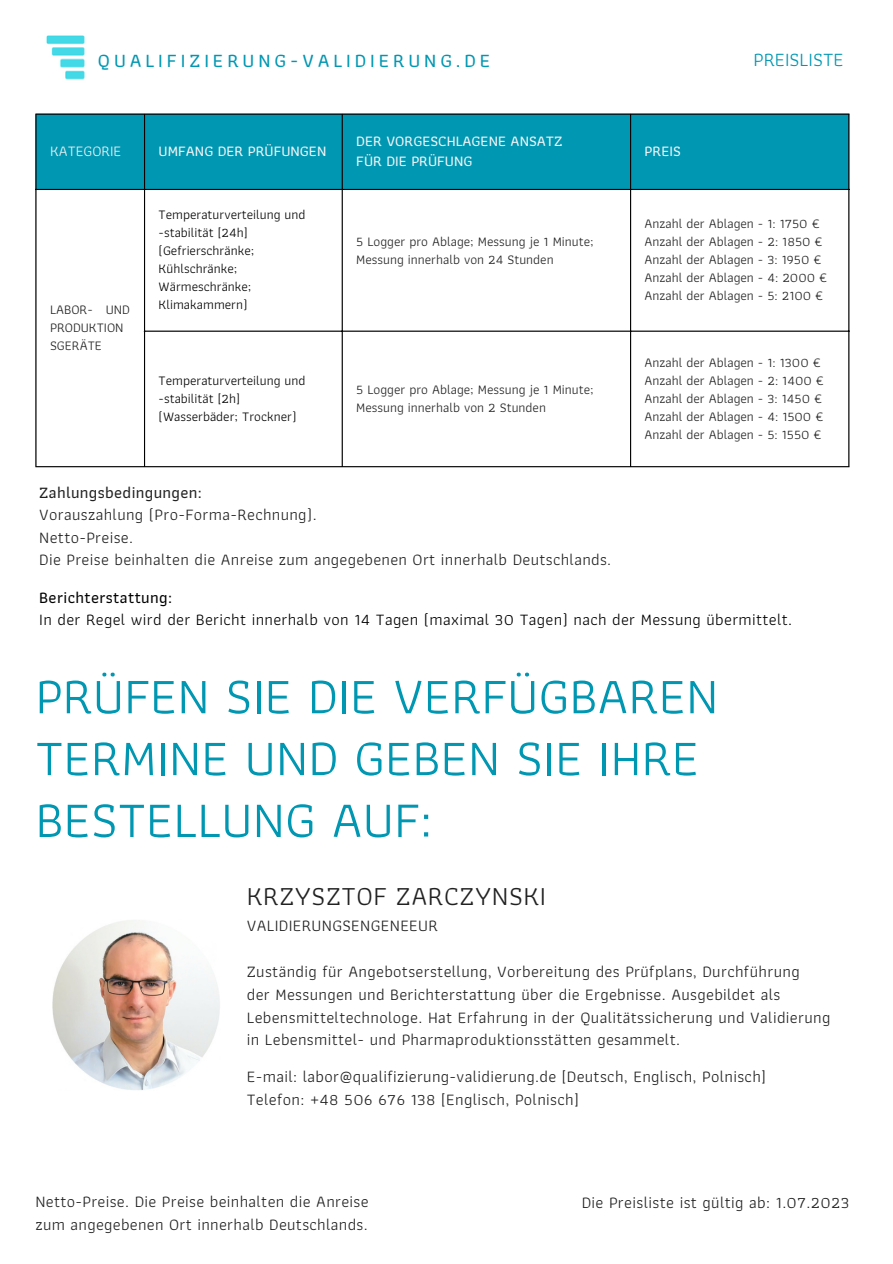
<style>
.page{position:relative;width:893px;height:1264px;background:#fff}
.page>*{position:absolute;margin:0;border:0;box-sizing:border-box;transform-origin:0 0}
.t1{font:52.5px/61.8px "Athiti";color:#0097b2}
.t2{font:27px "Athiti";letter-spacing:.02em;color:#212121}
.t3{font:500 19.5px "Athiti";letter-spacing:.2em;color:#0097b2}
.t4{font:19.5px "Athiti";color:#0097b2}
.t5{font:16.5px/22.8px "Athiti";letter-spacing:.02em;color:#212121}
.t6{font:16.5px "Athiti";letter-spacing:.02em;color:#000}
.t7{font:500 16.5px "Athiti";letter-spacing:.02em;color:#212121}
.t8{font:500 16.5px "Athiti";letter-spacing:.02em;color:#000}
.t9{font:500 15px "Athiti";color:#f3f5f6}
.t10{font:15px "Athiti";color:#f3f5f6}
.t11{font:13.5px/18px "Athiti";color:#212121}
.t12{font:13.5px/18px "Athiti";color:#000}
</style>
<div class="page">
<div style="left:37px;top:115px;width:811px;height:74px;background:#0097b2"></div>
<hr style="left:35px;top:115px;width:2px;height:351px;background:#000">
<hr style="left:144px;top:115px;width:1px;height:351px;background:#000">
<hr style="left:341px;top:115px;width:2px;height:351px;background:#000">
<hr style="left:630px;top:115px;width:1px;height:351px;background:#000">
<hr style="left:848px;top:115px;width:1px;height:351px;background:#000">
<hr style="left:35px;top:113px;width:814px;height:2px;background:#000">
<hr style="left:35px;top:189px;width:814px;height:1px;background:#000">
<hr style="left:144px;top:330px;width:705px;height:2px;background:#000">
<hr style="left:35px;top:466px;width:814px;height:1px;background:#000">
<img style="left:52px;top:920px;width:168px;height:170px">
<img style="left:46px;top:35px;width:39px;height:45px">
<p class="t3" style="left:98px;top:44px;width:394px">QUALIFIZIERUNG-VALIDIERUNG.DE</p>
<p class="t4" style="left:753px;top:44px;width:91px">PREISLISTE</p>
<p class="t10" style="left:50px;top:139px;width:73px">KATEGORIE</p>
<p class="t9" style="left:159px;top:139px;width:169px">UMFANG DER PRÜFUNGEN</p>
<p class="t11" style="left:50px;top:300px;width:81px">LABOR- UND<br>PRODUKTION<br>SGERÄTE</p>
<p class="t12" style="left:159px;top:205px;width:148px">Temperaturverteilung und</p>
<p class="t12" style="left:159px;top:223px;width:90px">-stabilität [24h]</p>
<p class="t12" style="left:159px;top:241px;width:97px">(Gefrierschränke;<br>Kühlschränke;<br>Wärmeschränke;<br>Klimakammern)</p>
<p class="t12" style="left:159px;top:371px;width:148px">Temperaturverteilung und</p>
<p class="t12" style="left:159px;top:389px;width:83px">-stabilität [2h]</p>
<p class="t12" style="left:159px;top:407px;width:139px">(Wasserbäder; Trockner)</p>
<p class="t9" style="left:356px;top:129px;width:208px">DER VORGESCHLAGENE ANSATZ</p>
<p class="t9" style="left:356px;top:149px;width:118px">FÜR DIE PRÜFUNG</p>
<p class="t11" style="left:356px;top:232px;width:239px">5 Logger pro Ablage; Messung je 1 Minute;</p>
<p class="t11" style="left:356px;top:250px;width:199px">Messung innerhalb von 24 Stunden</p>
<p class="t11" style="left:356px;top:380px;width:239px">5 Logger pro Ablage; Messung je 1 Minute;</p>
<p class="t11" style="left:356px;top:398px;width:191px">Messung innerhalb von 2 Stunden</p>
<p class="t9" style="left:644px;top:139px;width:38px">PREIS</p>
<p class="t11" style="left:644px;top:214px;width:177px">Anzahl der Ablagen - 1: 1750 €</p>
<p class="t11" style="left:644px;top:232px;width:179px">Anzahl der Ablagen - 2: 1850 €</p>
<p class="t11" style="left:644px;top:250px;width:178px">Anzahl der Ablagen - 3: 1950 €</p>
<p class="t11" style="left:644px;top:268px;width:184px">Anzahl der Ablagen - 4: 2000 €</p>
<p class="t11" style="left:644px;top:286px;width:180px">Anzahl der Ablagen - 5: 2100 €</p>
<p class="t11" style="left:644px;top:353px;width:178px">Anzahl der Ablagen - 1: 1300 €</p>
<p class="t11" style="left:644px;top:371px;width:181px">Anzahl der Ablagen - 2: 1400 €</p>
<p class="t11" style="left:644px;top:389px;width:179px">Anzahl der Ablagen - 3: 1450 €</p>
<p class="t11" style="left:644px;top:407px;width:180px">Anzahl der Ablagen - 4: 1500 €</p>
<p class="t11" style="left:644px;top:425px;width:178px">Anzahl der Ablagen - 5: 1550 €</p>
<p class="t7" style="left:39px;top:479px;width:164px">Zahlungsbedingungen:</p>
<p class="t5" style="left:39px;top:503px;width:279px">Vorauszahlung (Pro-Forma-Rechnung).</p>
<p class="t5" style="left:39px;top:525px;width:95px">Netto-Preise.</p>
<p class="t5" style="left:39px;top:548px;width:573px">Die Preise beinhalten die Anreise zum angegebenen Ort innerhalb Deutschlands.</p>
<p class="t8" style="left:39px;top:584px;width:134px">Berichterstattung:</p>
<p class="t6" style="left:39px;top:606px;width:754px">In der Regel wird der Bericht innerhalb von 14 Tagen (maximal 30 Tagen) nach der Messung übermittelt.</p>
<p class="t1" style="left:35px;top:664px;width:684px">PRÜFEN SIE DIE VERFÜGBAREN<br>TERMINE UND GEBEN SIE IHRE<br>BESTELLUNG AUF:</p>
<p class="t2" style="left:247px;top:873px;width:301px">KRZYSZTOF ZARCZYNSKI</p>
<p class="t5" style="left:247px;top:914px;width:193px">VALIDIERUNGSENGENEEUR</p>
<p class="t5" style="left:247px;top:959px;width:554px">Zuständig für Angebotserstellung, Vorbereitung des Prüfplans, Durchführung</p>
<p class="t5" style="left:247px;top:982px;width:585px">der Messungen und Berichterstattung über die Ergebnisse. Ausgebildet als<br>Lebensmitteltechnologe. Hat Erfahrung in der Qualitätssicherung und Validierung</p>
<p class="t5" style="left:247px;top:1028px;width:434px">in Lebensmittel- und Pharmaproduktionsstätten gesammelt.</p>
<p class="t5" style="left:247px;top:1065px;width:520px">E-mail: labor@qualifizierung-validierung.de [Deutsch, Englisch, Polnisch]</p>
<p class="t5" style="left:247px;top:1088px;width:333px">Telefon: +48 506 676 138 [Englisch, Polnisch]</p>
<p class="t5" style="left:35px;top:1189px;width:335px">Netto-Preise. Die Preise beinhalten die Anreise</p>
<p class="t5" style="left:35px;top:1212px;width:334px">zum angegebenen Ort innerhalb Deutschlands.</p>
<p class="t5" style="left:581px;top:1190px;width:269px">Die Preisliste ist gültig ab: 1.07.2023</p>
</div>
